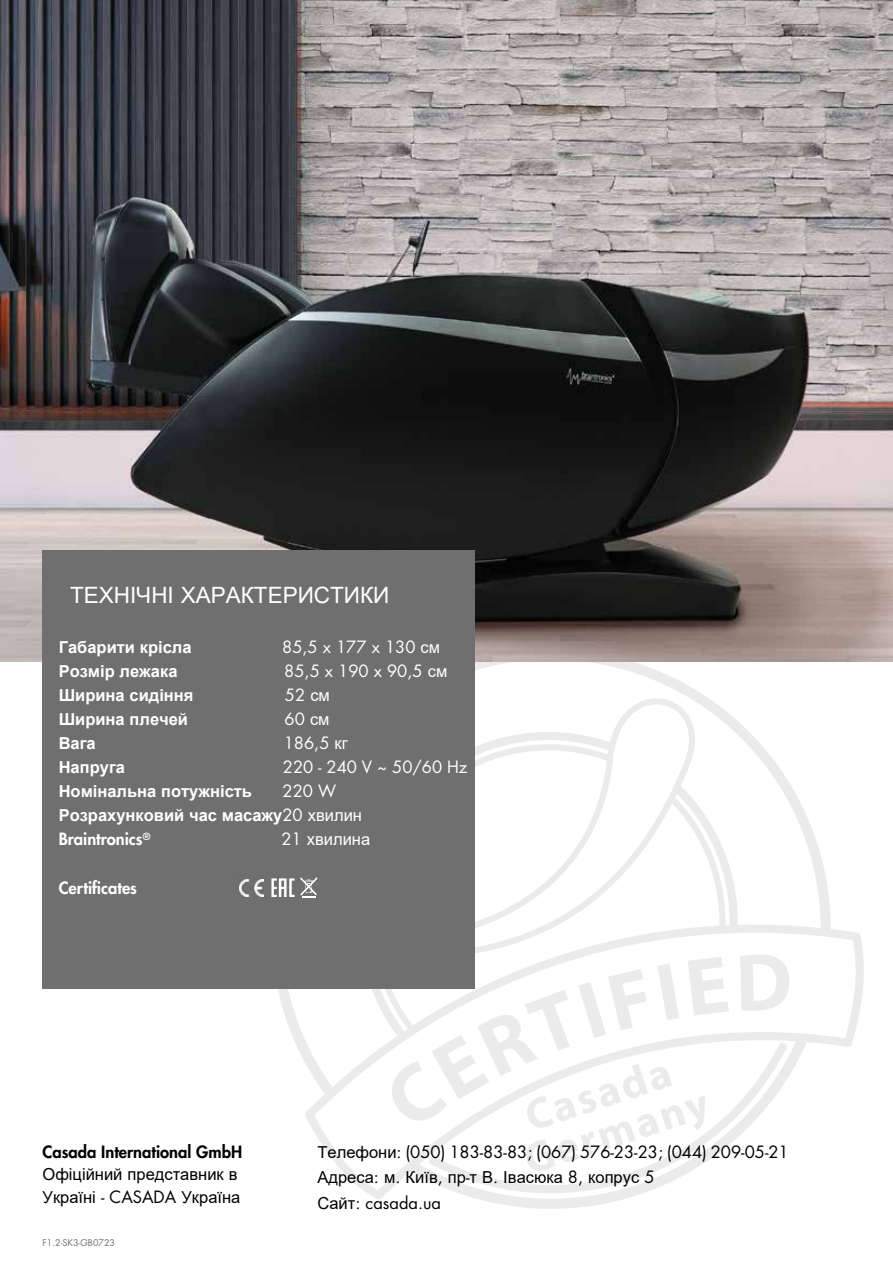
<style>
.page{position:relative;width:893px;height:1263px;background:#fff}
.page>*{position:absolute;margin:0;border:0;box-sizing:border-box;transform-origin:0 0}
.t1{font:22.5px "Arial";color:#fff}
.t2{font:700 16.5px "Arial";color:#fff}
.t3{font:16.5px/23px "Arial";color:#000}
.t4{font:16.5px "Futura Std";color:#000}
.t5{font:16.5px "Futura Std";color:#fff}
.t6{font:800 16.5px "Futura Std";color:#fff}
.t7{font:800 16.5px "Futura Std";color:#000}
.t8{font:16.5px "Arial";color:#fff}
.t9{font:9px "Futura Std";color:#706f6f}
.s1{font-family:"Arial"}
.s2{font-family:"Futura Std";font-weight:400}
.s3{font-weight:400}
.s4{font-family:"Futura Std"}
</style>
<div class="page">
<svg style="left:278px;top:662px;width:586px;height:547px"></svg>
<svg style="left:387px;top:957px;width:342px;height:214px"></svg>
<img style="left:0;top:0;width:893px;height:662px">
<div style="left:43px;top:551px;width:432px;height:438px;background:#706f6f"></div>
<img style="left:239px;top:879px;width:25px;height:17px">
<svg style="left:271px;top:877px;width:47px;height:21px"></svg>
<h1 class="t1" style="left:70px;top:583px;width:321px">ТЕХНІЧНІ ХАРАКТЕРИСТИКИ</h1>
<p class="t2" style="left:59px;top:638px;width:134px">Габарити крісла</p>
<p class="t5" style="left:282px;top:637px;width:160px">85,5 x 177 x 130 <span class="s1">см</span></p>
<p class="t2" style="left:59px;top:662px;width:120px">Розмір лежака</p>
<p class="t5" style="left:284px;top:661px;width:165px">85,5 x 190 x 90,5 <span class="s1">см</span></p>
<p class="t2" style="left:59px;top:686px;width:136px">Ширина сидіння</p>
<p class="t5" style="left:285px;top:685px;width:47px">52 <span class="s1">см</span></p>
<p class="t2" style="left:59px;top:710px;width:131px">Ширина плечей</p>
<p class="t5" style="left:285px;top:709px;width:47px">60 <span class="s1">см</span></p>
<p class="t2" style="left:59px;top:734px;width:39px">Вага</p>
<p class="t5" style="left:284px;top:733px;width:66px">186,5 <span class="s1">кг</span></p>
<p class="t2" style="left:59px;top:758px;width:68px">Напруга</p>
<p class="t5" style="left:283px;top:757px;width:186px">220 - 240 V ~ 50/60 Hz</p>
<p class="t2" style="left:59px;top:782px;width:195px">Номінальна потужність</p>
<p class="t5" style="left:283px;top:781px;width:55px">220 W</p>
<p class="t2" style="left:59px;top:806px;width:305px">Розрахунковий час масажу<span class="s2">20</span> <span class="s3">хвилин</span></p>
<p class="t6" style="left:59px;top:829px;width:93px">Braintronics<sup>®</sup></p>
<p class="t8" style="left:281px;top:830px;width:90px"><span class="s4">21</span> хвилина</p>
<p class="t6" style="left:59px;top:877px;width:80px">Certificates</p>
<p class="t7" style="left:43px;top:1141px;width:201px">Casada International GmbH</p>
<p class="t3" style="left:43px;top:1163px;width:199px">Офіційний представник в<br>Україні <span class="s4">- CASADA</span> Україна</p>
<p class="t9" style="left:43px;top:1237px;width:74px">F1.2-SK3-GB0723</p>
<p class="t4" style="left:317px;top:1141px;width:473px"><span class="s1">Телефони</span>: (050) 183-83-83; (067) 576-23-23; (044) 209-05-21</p>
<p class="t3" style="left:317px;top:1166px;width:339px">Адреса<span class="s4">:</span> м<span class="s4">.</span> Київ<span class="s4">,</span> пр<span class="s4">-</span>т В<span class="s4">.</span> Івасюка <span class="s4">8,</span> копрус <span class="s4">5</span></p>
<p class="t4" style="left:317px;top:1192px;width:125px"><span class="s1">Сайт</span>: casada.ua</p>
</div>
